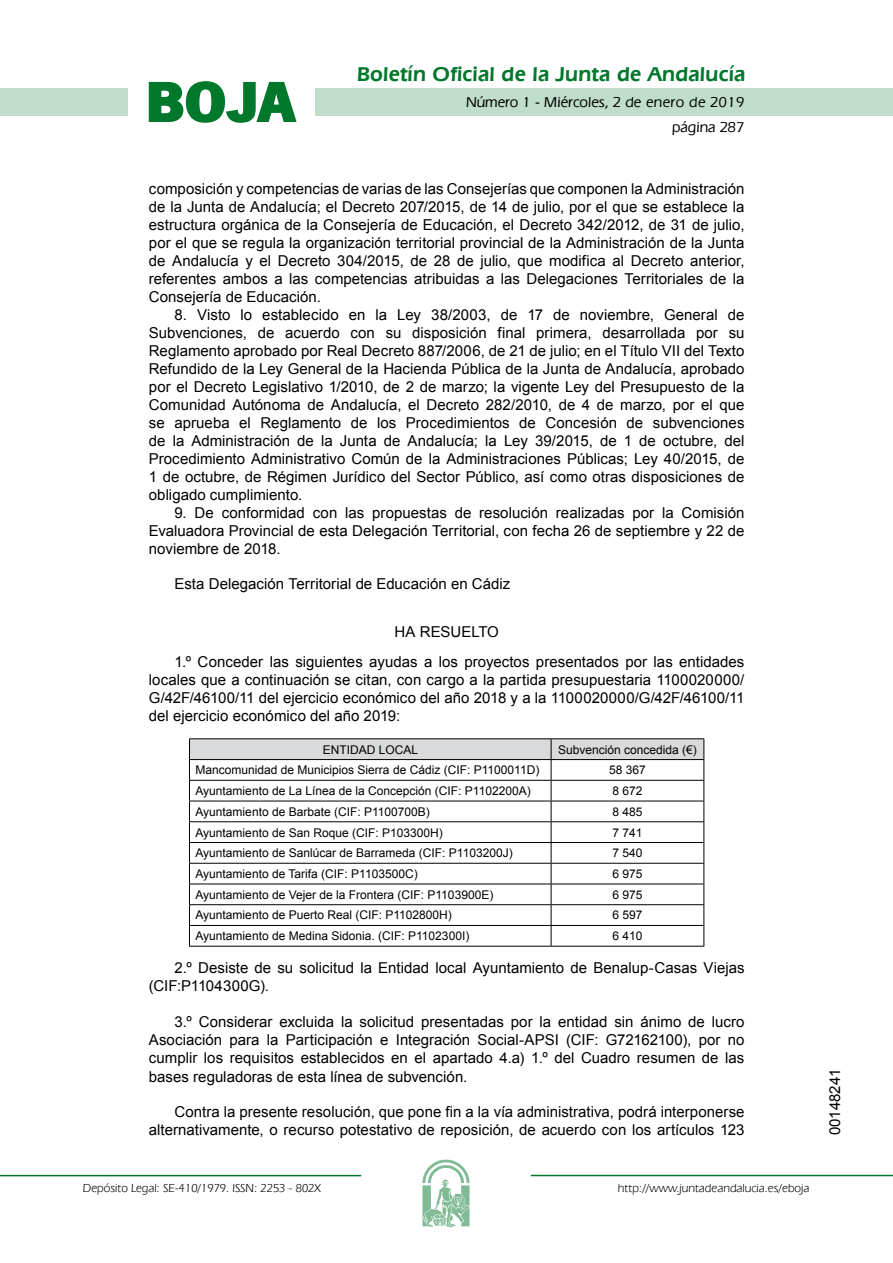
<style>
.page{position:relative;width:893px;height:1263px;background:#fff}
.page>*{position:absolute;margin:0;border:0;box-sizing:border-box;transform-origin:0 0}
.t1{font:700 57.75px "News Got T";color:#00782c;scale:1.14 1}
.t2{font:600 21px "Eras IT Cby BT";letter-spacing:.01em;color:#00782c}
.t3{font:15px/18px "Arial";color:#000;text-align:justify}
.t4{font:500 15px/24.5px "Eras IT Cby BT";color:#000;text-align:right}
.t5{font:12px "Arial";color:#000}
.t6{font:12px "Eras IT Cby BT";color:#000}
</style>
<div class="page">
<div style="left:315px;top:88px;width:577px;height:28px;background:#bfddca"></div>
<div style="left:0;top:88px;width:128px;height:28px;background:#bfddca"></div>
<hr style="left:0;top:1175px;width:361px;height:1px;background:#00782c">
<svg style="left:422px;top:1159px;width:47px;height:68px"></svg>
<hr style="left:531px;top:1175px;width:361px;height:1px;background:#00782c">
<svg style="left:148px;top:81px;width:149px;height:42px"></svg>
<hr style="left:189px;top:738px;width:362px;height:1px;background:#000">
<hr style="left:551px;top:738px;width:153px;height:1px;background:#000">
<svg style="left:189px;top:739px;width:515px;height:207px"></svg>
<hr style="left:189px;top:946px;width:362px;height:1px;background:#000">
<hr style="left:551px;top:946px;width:153px;height:1px;background:#000">
<h1 class="t1" style="left:145px;top:68px;width:133px">BOJA</h1>
<h2 class="t2" style="left:357px;top:62px;width:390px">Boletín Oficial de la Junta de Andalucía</h2>
<p class="t4" style="left:466px;top:90px;width:280px">Número 1 - Miércoles, 2 de enero de 2019 página 287</p>
<p class="t3" style="left:149px;top:180px;width:597px">composición y competencias de varias de las Consejerías que componen la Administración de la Junta de Andalucía; el Decreto 207/2015, de 14 de julio, por el que se establece la estructura orgánica de la Consejería de Educación, el Decreto 342/2012, de 31 de julio, por el que se regula la organización territorial provincial de la Administración de la Junta de Andalucía y el Decreto 304/2015, de 28 de julio, que modifica al Decreto anterior, referentes ambos a las competencias atribuidas a las Delegaciones Territoriales de la Consejería de Educación.</p>
<p class="t3" style="left:149px;top:306px;width:597px;text-indent:26px">8. Visto lo establecido en la Ley 38/2003, de 17 de noviembre, General de Subvenciones, de acuerdo con su disposición final primera, desarrollada por su Reglamento aprobado por Real Decreto 887/2006, de 21 de julio; en el Título VII del Texto Refundido de la Ley General de la Hacienda Pública de la Junta de Andalucía, aprobado por el Decreto Legislativo 1/2010, de 2 de marzo; la vigente Ley del Presupuesto de la Comunidad Autónoma de Andalucía, el Decreto 282/2010, de 4 de marzo, por el que se aprueba el Reglamento de los Procedimientos de Concesión de subvenciones de la Administración de la Junta de Andalucía; la Ley 39/2015, de 1 de octubre, del Procedimiento Administrativo Común de la Administraciones Públicas; Ley 40/2015, de 1 de octubre, de Régimen Jurídico del Sector Público, así como otras disposiciones de obligado cumplimiento.</p>
<p class="t3" style="left:149px;top:504px;width:597px;text-indent:26px">9. De conformidad con las propuestas de resolución realizadas por la Comisión Evaluadora Provincial de esta Delegación Territorial, con fecha 26 de septiembre y 22 de noviembre de 2018.</p>
<p class="t3" style="left:174px;top:575px;width:337px">Esta Delegación Territorial de Educación en Cádiz</p>
<p class="t3" style="left:394px;top:623px;width:36px">ha res</p>
<p class="t3" style="left:174px;top:616px;width:571px;line-height:30.8px;text-align:center">uelto<br>1.º Conceder las siguientes ayudas a los proyectos presentados por las entidades</p>
<p class="t3" style="left:149px;top:671px;width:597px">locales que a continuación se citan, con cargo a la partida presupuestaria 1100020000/ G/42F/46100/11 del ejercicio económico del año 2018 y a la 1100020000/G/42F/46100/11 del ejercicio económico del año 2019:</p>
<p class="t5" style="left:323px;top:741px;width:97px">ENTIDAD LOCAL</p>
<p class="t5" style="left:558px;top:741px;width:140px">Subvención concedida (€)</p>
<p class="t5" style="left:195px;top:762px;width:345px">Mancomunidad de Municipios Sierra de Cádiz (CIF: P1100011D)</p>
<p class="t5" style="left:609px;top:762px;width:38px">58 367</p>
<p class="t5" style="left:195px;top:783px;width:337px">Ayuntamiento de La Línea de la Concepción (CIF: P1102200A)</p>
<p class="t5" style="left:612px;top:783px;width:32px">8 672</p>
<p class="t5" style="left:195px;top:804px;width:236px">Ayuntamiento de Barbate (CIF: P1100700B)</p>
<p class="t5" style="left:612px;top:804px;width:32px">8 485</p>
<p class="t5" style="left:195px;top:824px;width:249px">Ayuntamiento de San Roque (CIF: P103300H)</p>
<p class="t5" style="left:612px;top:824px;width:32px">7 741</p>
<p class="t5" style="left:195px;top:845px;width:319px">Ayuntamiento de Sanlúcar de Barrameda (CIF: P1103200J)</p>
<p class="t5" style="left:612px;top:845px;width:32px">7 540</p>
<p class="t5" style="left:195px;top:866px;width:224px">Ayuntamiento de Tarifa (CIF: P1103500C)</p>
<p class="t5" style="left:612px;top:866px;width:32px">6 975</p>
<p class="t5" style="left:195px;top:887px;width:299px">Ayuntamiento de Vejer de la Frontera (CIF: P1103900E)</p>
<p class="t5" style="left:612px;top:887px;width:32px">6 975</p>
<p class="t5" style="left:195px;top:907px;width:258px">Ayuntamiento de Puerto Real (CIF: P1102800H)</p>
<p class="t5" style="left:612px;top:907px;width:32px">6 597</p>
<p class="t5" style="left:195px;top:928px;width:275px">Ayuntamiento de Medina Sidonia. (CIF: P1102300I)</p>
<p class="t5" style="left:612px;top:928px;width:32px">6 410</p>
<p class="t3" style="left:149px;top:959px;width:597px;text-indent:26px">2.º Desiste de su solicitud la Entidad local Ayuntamiento de Benalup-Casas Viejas (CIF:P1104300G).</p>
<p class="t3" style="left:149px;top:1012px;width:597px;text-indent:26px">3.º Considerar excluida la solicitud presentadas por la entidad sin ánimo de lucro Asociación para la Participación e Integración Social-APSI (CIF: G72162100), por no cumplir los requisitos establecidos en el apartado 4.a) 1.º del Cuadro resumen de las bases reguladoras de esta línea de subvención.</p>
<p class="t3" style="left:149px;top:1103px;width:597px;text-align:right">Contra la presente resolución, que pone fin a la vía administrativa, podrá interponerse alternativamente, o recurso potestativo de reposición, de acuerdo con los artículos 123</p>
<p class="t6" style="left:83px;top:1181px;width:239px">Depósito Legal: SE-410/1979. ISSN: 2253 - 802X</p>
<p class="t6" style="left:618px;top:1181px;width:193px">http://www.juntadeandalucia.es/eboja</p>
<p class="t3" style="left:826px;top:1135px;width:68px;rotate:-90deg">00148241</p>
</div>
